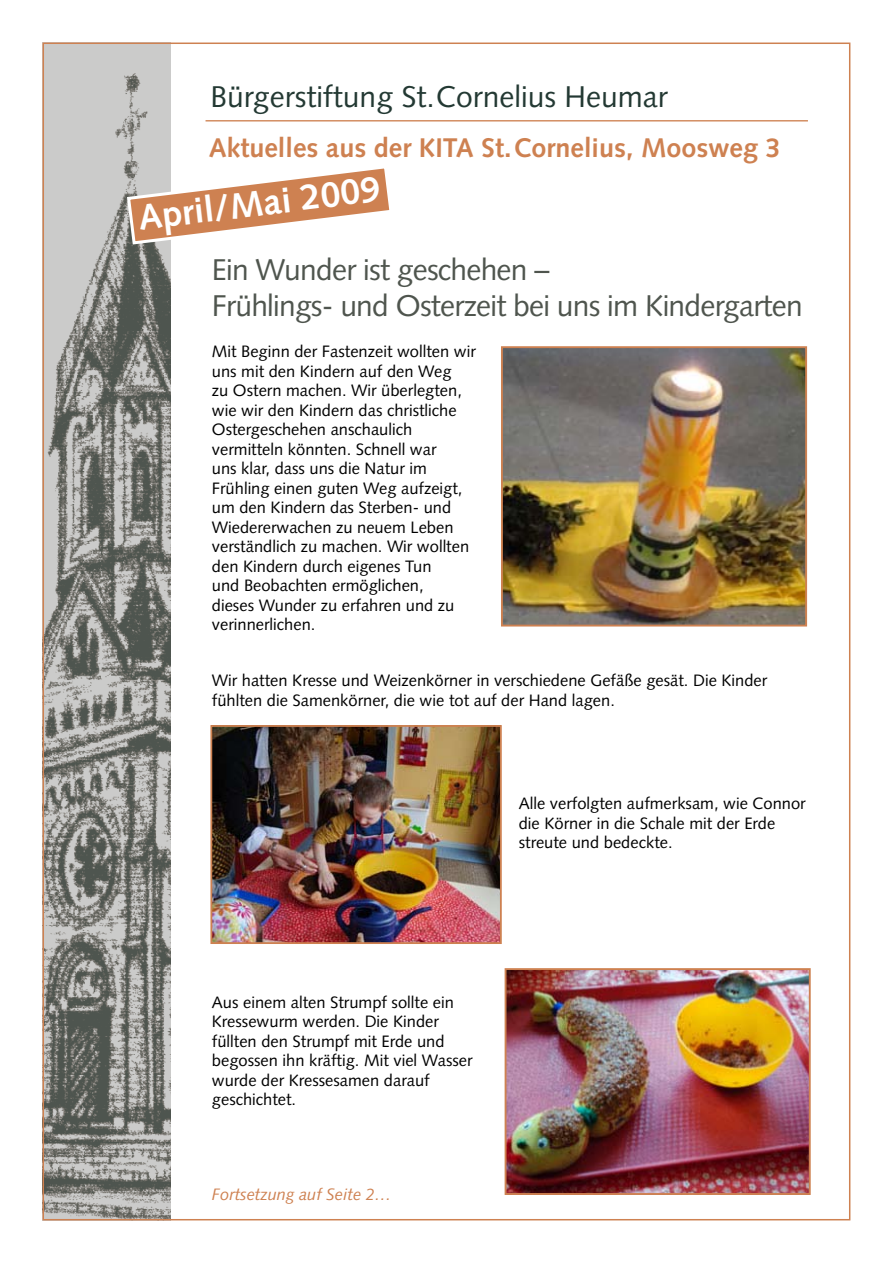
<style>
.page{position:relative;width:893px;height:1263px;background:#fff}
.page>*{position:absolute;margin:0;border:0;box-sizing:border-box;transform-origin:0 0}
.t1{font:700 36px "Syntax";color:#fff}
.t2{font:30px/36px "Syntax";letter-spacing:-.025em;color:#4f554e}
.t3{font:30px "Syntax";color:#233933}
.t4{font:700 27px "Syntax";color:#ce8151}
.t5{font:16.5px/19.5px "Syntax";color:#000}
.t6{font:italic 16.5px "Syntax";color:#ce8151}
</style>
<div class="page">
<img style="left:46px;top:46px;width:124px;height:1171px">
<hr style="left:206px;top:120px;width:602px;height:1px;background:#ce8151">
<svg style="left:125px;top:163px;width:265px;height:83px"></svg>
<img style="left:504px;top:349px;width:300px;height:274px">
<div style="left:501px;top:346px;width:306px;height:280px;border:2px solid #ce8151"></div>
<img style="left:213px;top:728px;width:286px;height:213px">
<div style="left:210px;top:725px;width:292px;height:219px;border:2px solid #ce8151"></div>
<img style="left:508px;top:971px;width:300px;height:221px">
<div style="left:505px;top:968px;width:306px;height:227px;border:2px solid #ce8151"></div>
<h2 class="t3" style="left:210px;top:79px;width:459px">Bürgerstiftung St.Cornelius Heumar</h2>
<h3 class="t4" style="left:209px;top:132px;width:573px">Aktuelles aus der KITA St.Cornelius, Moosweg 3</h3>
<h1 class="t1" style="left:136px;top:197px;width:245px;rotate:-7deg">April/Mai 2009</h1>
<h2 class="t2" style="left:212px;top:252px;width:592px">Ein Wunder ist geschehen –<br>Frühlings- und Osterzeit bei uns im Kindergarten</h2>
<p class="t5" style="left:212px;top:342px;width:266px">Mit Beginn der Fastenzeit wollten wir uns mit den Kindern auf den Weg<br>zu Ostern machen. Wir überlegten, wie wir den Kindern das christliche<br>Ostergeschehen anschaulich vermitteln könnten. Schnell war<br>uns klar, dass uns die Natur im<br>Frühling einen guten Weg aufzeigt, um den Kindern das Sterben- und<br>Wiedererwachen zu neuem Leben verständlich zu machen. Wir wollten den Kindern durch eigenes Tun<br>und Beobachten ermöglichen,<br>dieses Wunder zu erfahren und zu verinnerlichen.</p>
<p class="t5" style="left:212px;top:671px;width:557px">Wir hatten Kresse und Weizenkörner in verschiedene Gefäße gesät. Die Kinder fühlten die Samenkörner, die wie tot auf der Hand lagen.</p>
<p class="t5" style="left:519px;top:794px;width:288px">Alle verfolgten aufmerksam, wie Connor die Körner in die Schale mit der Erde streute und bedeckte.</p>
<p class="t5" style="left:212px;top:992px;width:262px">Aus einem alten Strumpf sollte ein<br>Kressewurm werden. Die Kinder füllten den Strumpf mit Erde und begossen ihn kräftig. Mit viel Wasser wurde der Kressesamen darauf geschichtet.</p>
<p class="t6" style="left:212px;top:1185px;width:181px">Fortsetzung auf Seite 2…</p>
</div>
